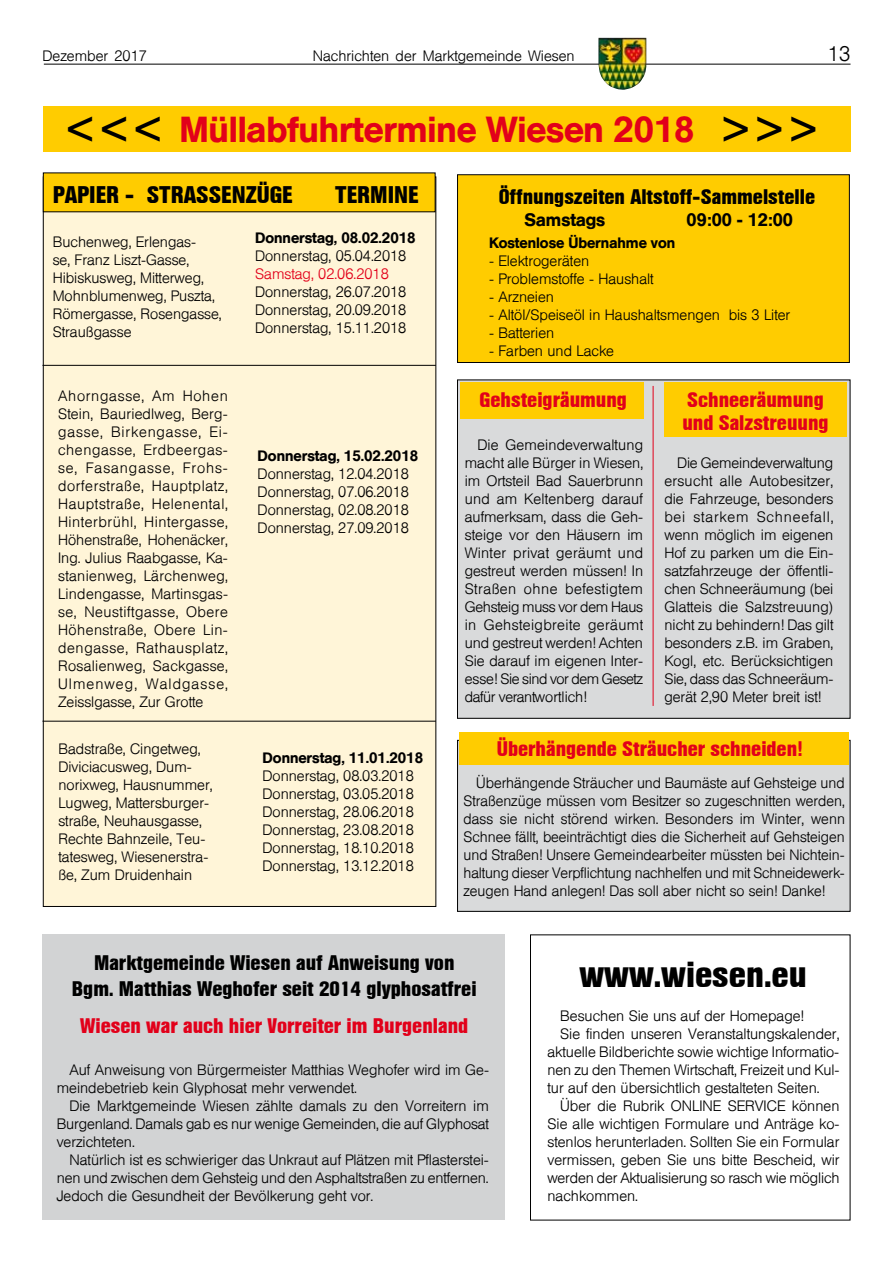
<style>
.page{position:relative;width:893px;height:1263px;background:#fff}
.page>*{position:absolute;margin:0;border:0;box-sizing:border-box;transform-origin:0 0}
.t1{font:500 36px "Helvetica BQ";color:#e2001a}
.t2{font:700 36px "Helvetica Condensed BQ";color:#000}
.t3{font:700 24px "Helvetica Condensed BQ";color:#000}
.t4{font:700 21px/22.5px "Helvetica Condensed BQ";color:#e2001a}
.t5{font:700 21px/25.2px "Helvetica Condensed BQ";color:#000;text-align:center}
.t6{font:300 21px "Helvetica BQ";color:#000}
.t7{font:500 18px "Helvetica BQ";color:#000}
.t8{font:300 15px/18px "Helvetica BQ";color:#000;text-align:justify}
.t9{font:500 15px "Helvetica BQ";color:#000}
.t10{font:300 15px "Helvetica BQ";color:#e2001a}
.s1{color:#000}
</style>
<div class="page">
<hr style="left:44px;top:64px;width:806px;height:1px;background:#000">
<img style="left:598px;top:38px;width:48px;height:52px">
<div style="left:457px;top:380px;width:393px;height:338px;background:#d9dadb"></div>
<div style="left:457px;top:379px;width:393px;height:340px;border:1px solid #000"></div>
<div style="left:44px;top:106px;width:806px;height:46px;background:#fc0"></div>
<div style="left:43px;top:177px;width:393px;height:729px;background:#fff5d8"></div>
<div style="left:43px;top:173px;width:392px;height:39px;background:#fc0"></div>
<hr style="left:43px;top:365px;width:393px;height:1px;background:#000">
<hr style="left:43px;top:721px;width:393px;height:1px;background:#000">
<div style="left:458px;top:740px;width:392px;height:171px;background:#d9dadb"></div>
<div style="left:457px;top:740px;width:393px;height:172px;border:1px solid #000"></div>
<div style="left:460px;top:382px;width:183px;height:37px;background:#fc0"></div>
<div style="left:664px;top:382px;width:183px;height:55px;background:#fc0"></div>
<div style="left:459px;top:733px;width:390px;height:32px;background:#fc0"></div>
<hr style="left:653px;top:386px;width:1px;height:320px;background:#e2001a">
<div style="left:458px;top:175px;width:391px;height:187px;background:#fc0"></div>
<div style="left:457px;top:174px;width:393px;height:189px;border:1px solid #000"></div>
<div style="left:43px;top:934px;width:462px;height:286px;background:#d2d3d4"></div>
<p class="t8" style="left:43px;top:48px;width:106px">Dezember 2017</p>
<p class="t8" style="left:313px;top:48px;width:263px">Nachrichten der Marktgemeinde Wiesen</p>
<h3 class="t6" style="left:828px;top:42px;width:24px">13</h3>
<h1 class="t1" style="left:68px;top:108px;width:749px"><span class="s1">&lt; &lt; &lt;</span> Müllabfuhrtermine Wiesen 2018 <span class="s1">&gt; &gt; &gt;</span></h1>
<h2 class="t3" style="left:53px;top:181px;width:145px">Papier - Strassenz</h2>
<h2 class="t3" style="left:257px;top:181px;width:22px">üge</h2>
<h2 class="t3" style="left:335px;top:181px;width:72px">termine</h2>
<p class="t8" style="left:53px;top:233px;width:171px;text-align:left">Buchenweg, Erlengas-<br>se, Franz Liszt-Gasse,<br>Hibiskusweg, Mitterweg,<br>Mohnblumenweg, Puszta,<br>Römergasse, Rosengasse,<br>Straußgasse</p>
<p class="t9" style="left:255px;top:228px;width:162px">Donnerstag, 08.02.2018</p>
<p class="t8" style="left:255px;top:247px;width:153px">Donnerstag, 05.04.2018</p>
<p class="t10" style="left:255px;top:265px;width:135px">Samstag, 02.06.2018</p>
<p class="t8" style="left:255px;top:283px;width:153px">Donnerstag, 26.07.2018<br>Donnerstag, 20.09.2018<br>Donnerstag, 15.11.2018</p>
<p class="t8" style="left:58px;top:387px;width:171px">Ahorngasse, Am Hohen Stein, Bauriedlweg, Berg&shy;gasse, Birkengasse, Ei&shy;chengasse, Erdbeergas&shy;se, Fasangasse, Frohs&shy;dorferstraße, Hauptplatz, Hauptstraße, Helenental, Hinterbrühl, Hintergasse, Höhenstraße, Hohenäcker, Ing. Julius Raabgasse, Ka&shy;stanienweg, Lärchenweg, Lindengasse, Martinsgas&shy;se, Neustiftgasse, Obere Höhenstraße, Obere Lin&shy;dengasse, Rathausplatz, Rosalienweg, Sackgasse, Ulmenweg, Waldgasse, Zeisslgasse, Zur Grotte</p>
<p class="t9" style="left:258px;top:447px;width:162px">Donnerstag, 15.02.2018</p>
<p class="t8" style="left:258px;top:465px;width:153px">Donnerstag, 12.04.2018<br>Donnerstag, 07.06.2018<br>Donnerstag, 02.08.2018<br>Donnerstag, 27.09.2018</p>
<p class="t8" style="left:58px;top:740px;width:156px;text-align:left">Badstraße, Cingetweg,<br>Diviciacusweg, Dum&shy;norixweg, Hausnummer,<br>Lugweg, Mattersburger&shy;straße, Neuhausgasse,<br>Rechte Bahnzeile, Teu&shy;tatesweg, Wiesenerstra&shy;ße, Zum Druidenhain</p>
<p class="t9" style="left:263px;top:749px;width:162px">Donnerstag, 11.01.2018</p>
<p class="t8" style="left:263px;top:767px;width:153px">Donnerstag, 08.03.2018<br>Donnerstag, 03.05.2018<br>Donnerstag, 28.06.2018<br>Donnerstag, 23.08.2018<br>Donnerstag, 18.10.2018<br>Donnerstag, 13.12.2018</p>
<h3 class="t5" style="left:499px;top:184px;width:318px">Öffnungszeiten Altstoff-Sammelstelle</h3>
<p class="t7" style="left:525px;top:209px;width:82px">Samstags</p>
<p class="t7" style="left:687px;top:209px;width:108px">09:00 - 12:00</p>
<p class="t9" style="left:489px;top:234px;width:188px">Kostenlose Übernahme von</p>
<p class="t8" style="left:489px;top:252px;width:102px">- Elektrogeräten</p>
<p class="t8" style="left:489px;top:270px;width:166px">- Problemstoffe - Haushalt</p>
<p class="t8" style="left:489px;top:288px;width:67px">- Arzneien</p>
<p class="t8" style="left:489px;top:306px;width:303px">- Altöl/Speiseöl in Haushaltsmengen bis 3 Liter</p>
<p class="t8" style="left:489px;top:324px;width:67px">- Batterien</p>
<p class="t8" style="left:489px;top:342px;width:127px">- Farben und Lacke</p>
<h3 class="t4" style="left:480px;top:389px;width:149px">Gehsteigräumung</h3>
<h3 class="t4" style="left:682px;top:389px;width:148px">Schneeräumung und Salzstreuung</h3>
<p class="t8" style="left:465px;top:436px;width:180px;text-indent:13px">Die Gemeindeverwaltung macht alle Bürger in Wiesen, im Ortsteil Bad Sauerbrunn und am Keltenberg darauf aufmerksam, dass die Geh&shy;steige vor den Häusern im Winter privat geräumt und gestreut werden müssen! In Straßen ohne befestigtem Gehsteig muss vor dem Haus in Gehsteigbreite geräumt und gestreut werden! Achten Sie darauf im eigenen Inter&shy;esse! Sie sind vor dem Gesetz dafür verantwortlich!</p>
<p class="t8" style="left:664px;top:454px;width:171px;text-indent:13px">Die Gemeindeverwaltung ersucht alle Autobesitzer, die Fahrzeuge, besonders bei starkem Schneefall, wenn möglich im eigenen Hof zu parken um die Ein&shy;satzfahrzeuge der öffentli&shy;chen Schneeräumung (bei Glatteis die Salzstreuung) nicht zu behindern! Das gilt besonders z.B. im Graben, Kogl, etc. Berücksichtigen Sie, dass das Schneeräum&shy;gerät 2,90 Meter breit ist!</p>
<h3 class="t4" style="left:497px;top:738px;width:307px">Überhängende Sträucher schneiden!</h3>
<p class="t8" style="left:463px;top:774px;width:383px;text-indent:13px">Überhängende Sträucher und Baumäste auf Gehsteige und Straßenzüge müssen vom Besitzer so zugeschnitten werden, dass sie nicht störend wirken. Besonders im Winter, wenn Schnee fällt, beeinträchtigt dies die Sicherheit auf Gehsteigen und Straßen! Unsere Gemeindearbeiter müssten bei Nichtein&shy;haltung dieser Verpflichtung nachhelfen und mit Schneidewerk&shy;zeugen Hand anlegen! Das soll aber nicht so sein! Danke!</p>
<h3 class="t5" style="left:72px;top:951px;width:406px">Marktgemeinde Wiesen auf Anweisung von<br>Bgm. Matthias Weghofer seit 2014 glyphosatfrei</h3>
<h3 class="t4" style="left:80px;top:1015px;width:389px">Wiesen war auch hier Vorreiter im Burgenland</h3>
<p class="t8" style="left:57px;top:1061px;width:434px;text-indent:13px">Auf Anweisung von Bürgermeister Matthias Weghofer wird im Ge&shy;meindebetrieb kein Glyphosat mehr verwendet.</p>
<p class="t8" style="left:57px;top:1097px;width:434px;text-indent:13px">Die Marktgemeinde Wiesen zählte damals zu den Vorreitern im Burgenland. Damals gab es nur wenige Gemeinden, die auf Glyphosat verzichteten.</p>
<p class="t8" style="left:57px;top:1151px;width:434px;text-indent:13px">Natürlich ist es schwieriger das Unkraut auf Plätzen mit Pflasterstei&shy;nen und zwischen dem Gehsteig und den Asphaltstraßen zu entfernen.<br>Jedoch die Gesundheit der Bevölkerung geht vor.</p>
<h1 class="t2" style="left:579px;top:954px;width:229px">www.wiesen.eu</h1>
<p class="t8" style="left:560px;top:1007px;width:245px">Besuchen Sie uns auf der Homepage!</p>
<p class="t8" style="left:560px;top:1025px;width:281px">Sie finden unseren Veranstaltungskalender,</p>
<p class="t8" style="left:547px;top:1043px;width:293px">aktuelle Bildberichte sowie wichtige Informatio-</p>
<p class="t8" style="left:547px;top:1061px;width:293px">nen zu den Themen Wirtschaft, Freizeit und Kul-</p>
<p class="t8" style="left:547px;top:1079px;width:274px">tur auf den übersichtlich gestalteten Seiten.</p>
<p class="t8" style="left:560px;top:1097px;width:281px">Über die Rubrik ONLINE SERVICE können</p>
<p class="t8" style="left:547px;top:1115px;width:293px">Sie alle wichtigen Formulare und Anträge ko-</p>
<p class="t8" style="left:547px;top:1133px;width:293px">stenlos herunterladen. Sollten Sie ein Formular</p>
<p class="t8" style="left:547px;top:1151px;width:293px">vermissen, geben Sie uns bitte Bescheid, wir</p>
<p class="t8" style="left:547px;top:1169px;width:293px">werden der Aktualisierung so rasch wie möglich</p>
<p class="t8" style="left:547px;top:1187px;width:92px">nachkommen.</p>
</div>
